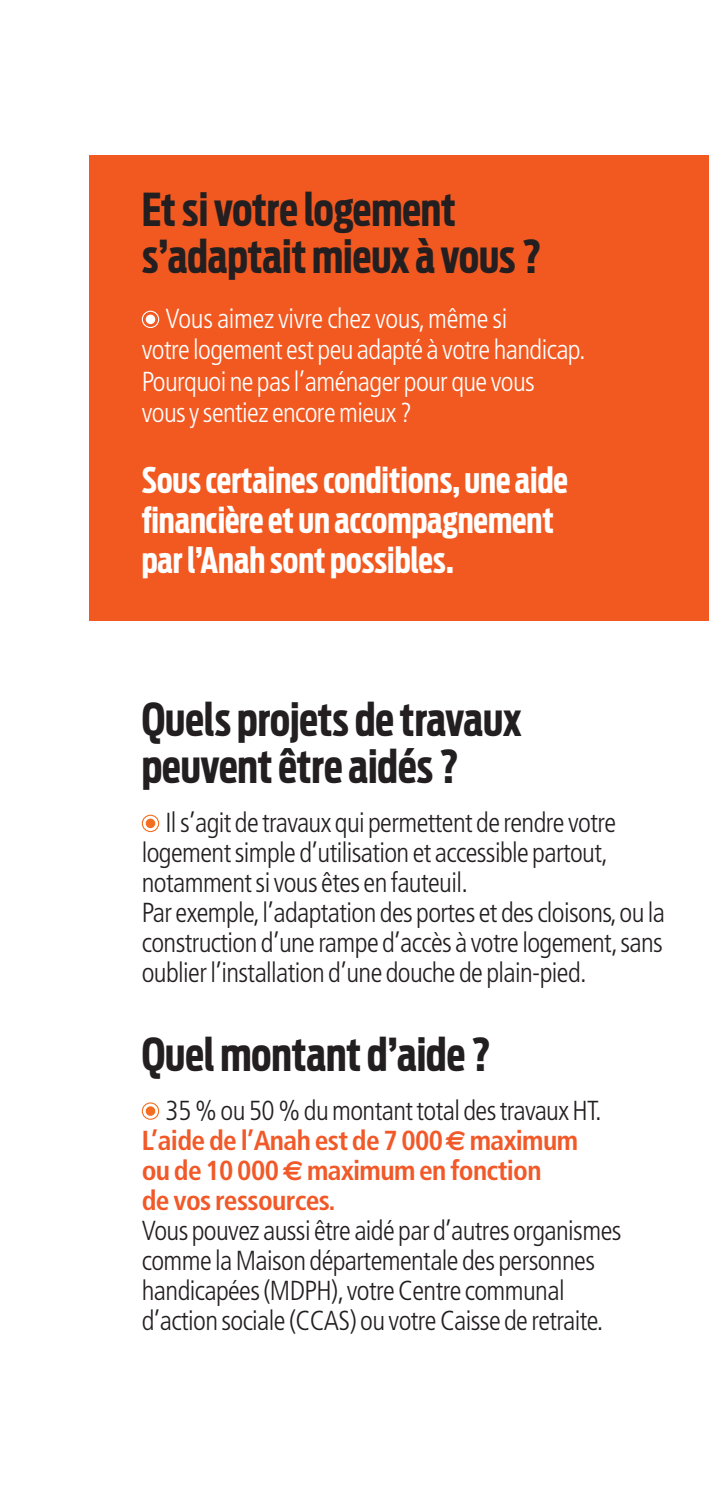
<style>
.page{position:relative;width:709px;height:1489px;background:#fff}
.page>*{position:absolute;margin:0;border:0;box-sizing:border-box;transform-origin:0 0}
.t1{font:700 extra-condensed 45px/47.5px "Antenna";color:#231f20}
.t2{font:700 extra-condensed 35px/40px "Antenna";color:#fff}
.t3{font:300 condensed 27.5px/30px "Frutiger LT Std";letter-spacing:-.02em;color:#231f20}
.t4{font:300 condensed 27.5px/31.2px "Frutiger LT Std";letter-spacing:-.02em;color:#fff}
.t5{font:700 condensed 27.5px/30px "Frutiger LT Std";letter-spacing:-.025em;color:#f15929}
.s1{font-weight:300;color:#231f20}
.s2{font-family:"Euro Sans";font-stretch:normal}
</style>
<div class="page">
<div style="left:146px;top:818px;width:9px;height:10px;background:#f36e21;border-radius:50%"></div>
<div style="left:142px;top:814px;width:17px;height:18px;border:1px solid #f36e21;border-radius:50%"></div>
<div style="left:146px;top:1106px;width:9px;height:9px;background:#f36e21;border-radius:50%"></div>
<div style="left:142px;top:1102px;width:17px;height:17px;border:1px solid #f36e21;border-radius:50%"></div>
<div style="left:89px;top:155px;width:620px;height:465px;background:#f15921"></div>
<div style="left:146px;top:314px;width:9px;height:10px;background:#fff;border-radius:50%"></div>
<div style="left:142px;top:310px;width:17px;height:18px;border:1px solid #fff;border-radius:50%"></div>
<h1 class="t1" style="left:142px;top:186px;width:401px">Et si votre logement s’adaptait mieux à vous ?</h1>
<p class="t4" style="left:142px;top:303px;width:445px;text-indent:24px">Vous aimez vivre chez vous, même si<br>votre logement est peu adapté à votre handicap.<br>Pourquoi ne pas l’aménager pour que vous vous y sentiez encore mieux ?</p>
<p class="t2" style="left:142px;top:461px;width:427px">Sous certaines conditions, une aide financière et un accompagnement par l’Anah sont possibles.</p>
<h1 class="t1" style="left:142px;top:696px;width:381px">Quels projets de travaux peuvent être aidés ?</h1>
<p class="t3" style="left:142px;top:808px;width:525px;text-indent:24px">Il s’agit de travaux qui permettent de rendre votre logement simple d’utilisation et accessible partout, notamment si vous êtes en fauteuil.<br>Par exemple, l’adaptation des portes et des cloisons, ou la construction d’une rampe d’accès à votre logement, sans oublier l’installation d’une douche de plain-pied.</p>
<h1 class="t1" style="left:142px;top:1031px;width:351px">Quel montant d’aide ?</h1>
<p class="t5" style="left:142px;top:1095px;width:461px;text-indent:24px"><span class="s1">35 % ou 50 % du montant total des travaux HT.<br></span>L’aide de l’Anah est de 7 000<span class="s2">€</span> maximum ou de 10 000 <span class="s2">€</span> maximum en fonction<br>de vos ressources.</p>
<p class="t3" style="left:142px;top:1215px;width:481px">Vous pouvez aussi être aidé par d’autres organismes comme la Maison départementale des personnes handicapées (MDPH), votre Centre communal d’action sociale (CCAS) ou votre Caisse de retraite.</p>
</div>
